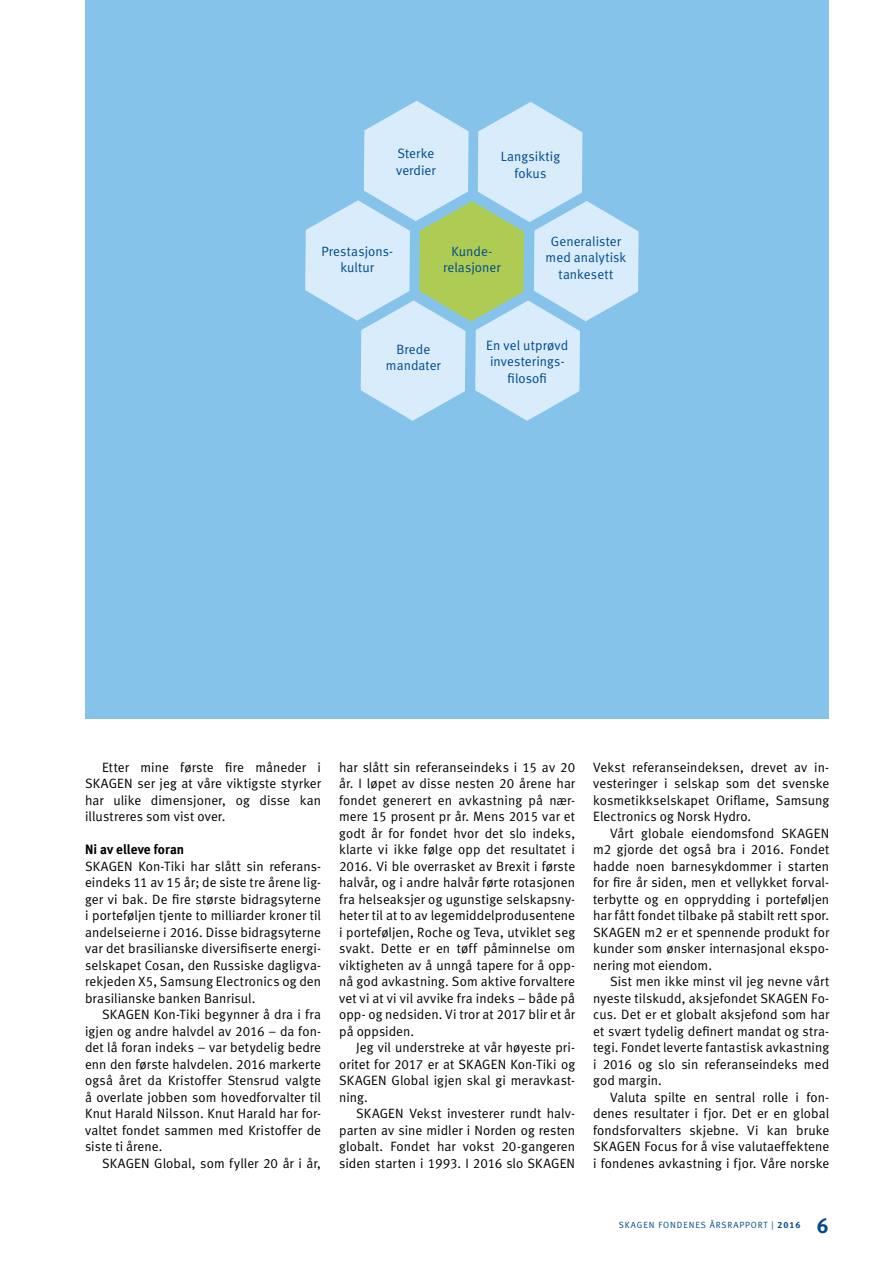
<style>
.page{position:relative;width:893px;height:1263px;background:#fff}
.page>*{position:absolute;margin:0;border:0;box-sizing:border-box;transform-origin:0 0}
.t1{font:21px "Meta Bold LF";color:#00498d}
.t2{font:13.5px/16.5px "Meta Normal LF";letter-spacing:.005em;color:#000;text-align:justify}
.t3{font:13.5px/16.5px "Meta Normal LF";letter-spacing:.005em;color:#00498d;text-align:center}
.t4{font:13.5px "Meta Bold LF";letter-spacing:.005em;color:#000}
.t5{font:9px "Meta Normal LF";letter-spacing:.1em;color:#00498d}
.s1{font-family:"Meta Bold LF"}
</style>
<div class="page">
<div style="left:85px;top:0;width:744px;height:719px;background:#86c3eb"></div>
<svg style="left:305px;top:101px;width:334px;height:320px"></svg>
<p class="t3" style="left:396px;top:145px;width:41px;text-align:left">Sterke verdier</p>
<p class="t3" style="left:501px;top:148px;width:61px">Langsiktig fokus</p>
<p class="t3" style="left:321px;top:243px;width:73px">Prestasjons&shy;kultur</p>
<p class="t3" style="left:443px;top:243px;width:59px">Kunde&shy;relasjoner</p>
<p class="t3" style="left:546px;top:233px;width:82px">Generalister med analytisk tankesett</p>
<p class="t3" style="left:386px;top:341px;width:56px">Brede mandater</p>
<p class="t3" style="left:486px;top:336px;width:84px">En vel utprøvd investerings&shy;filosofi</p>
<p class="t2" style="left:85px;top:759px;width:238px;text-indent:17px">Etter mine første fire måneder i SKAGEN ser jeg at våre viktigste styrker har ulike dimensjoner, og disse kan illustreres som vist over.</p>
<p class="t4" style="left:85px;top:841px;width:101px">Ni av elleve foran</p>
<p class="t2" style="left:85px;top:858px;width:238px">SKAGEN Kon-Tiki har slått sin referans&shy;eindeks 11 av 15 år; de siste tre årene lig&shy;ger vi bak. De fire største bidragsyterne i porteføljen tjente to milliarder kroner til andelseierne i 2016. Disse bidragsyterne var det brasilianske diversifiserte energi&shy;selskapet Cosan, den Russiske dagligva&shy;rekjeden X5, Samsung Electronics og den brasilianske banken Banrisul.</p>
<p class="t2" style="left:85px;top:1006px;width:238px;text-indent:17px">SKAGEN Kon-Tiki begynner å dra i fra igjen og andre halvdel av 2016 – da fon&shy;det lå foran indeks – var betydelig bedre enn den første halvdelen. 2016 markerte også året da Kristoffer Stensrud valgte å overlate jobben som hovedforvalter til Knut Harald Nilsson. Knut Harald har for&shy;valtet fondet sammen med Kristoffer de siste ti årene.</p>
<p class="t2" style="left:102px;top:1155px;width:220px">SKAGEN Global, som fyller 20 år i år,</p>
<p class="t2" style="left:339px;top:759px;width:238px">har slått sin referanseindeks i 15 av 20 år. I løpet av disse nesten 20 årene har fondet generert en avkastning på nær&shy;mere 15 prosent pr år. Mens 2015 var et godt år for fondet hvor det slo indeks, klarte vi ikke følge opp det resultatet i 2016. Vi ble overrasket av Brexit i første halvår, og i andre halvår førte rotasjonen fra helseaksjer og ugunstige selskapsny&shy;heter til at to av legemiddelprodusentene i porteføljen, Roche og Teva, utviklet seg svakt. Dette er en tøff påminnelse om viktigheten av å unngå tapere for å opp&shy;nå god avkastning. Som aktive forvaltere vet vi at vi vil avvike fra indeks – både på opp- og nedsiden. Vi tror at 2017 blir et år på oppsiden.</p>
<p class="t2" style="left:339px;top:1039px;width:238px;text-indent:17px">Jeg vil understreke at vår høyeste pri&shy;oritet for 2017 er at SKAGEN Kon-Tiki og SKAGEN Global igjen skal gi meravkast&shy;ning.</p>
<p class="t2" style="left:339px;top:1105px;width:238px;text-indent:17px">SKAGEN Vekst investerer rundt halv&shy;parten av sine midler i Norden og resten globalt. Fondet har vokst 20-gangeren siden starten i 1993. I 2016 slo SKAGEN</p>
<p class="t2" style="left:593px;top:759px;width:238px">Vekst referanseindeksen, drevet av in&shy;vesteringer i selskap som det svenske kosmetikkselskapet Oriflame, Samsung Electronics og Norsk Hydro.</p>
<p class="t2" style="left:593px;top:825px;width:238px;text-indent:17px">Vårt globale eiendomsfond SKAGEN m2 gjorde det også bra i 2016. Fondet hadde noen barnesykdommer i starten for fire år siden, men et vellykket forval&shy;terbytte og en opprydding i porteføljen har fått fondet tilbake på stabilt rett spor.<br>SKAGEN m2 er et spennende produkt for kunder som ønsker internasjonal ekspo&shy;nering mot eiendom.</p>
<p class="t2" style="left:593px;top:973px;width:238px;text-indent:17px">Sist men ikke minst vil jeg nevne vårt nyeste tilskudd, aksjefondet SKAGEN Fo&shy;cus. Det er et globalt aksjefond som har et svært tydelig definert mandat og stra&shy;tegi. Fondet leverte fantastisk avkastning i 2016 og slo sin referanseindeks med god margin.</p>
<p class="t2" style="left:593px;top:1089px;width:238px;text-indent:17px">Valuta spilte en sentral rolle i fon&shy;denes resultater i fjor. Det er en global fondsforvalters skjebne. Vi kan bruke SKAGEN Focus for å vise valutaeffektene i fondenes avkastning i fjor. Våre norske</p>
<p class="t5" style="left:619px;top:1220px;width:183px">SKAGEN FONDENES ÅRSRAPPORT | <span class="s1">2016</span></p>
<h1 class="t1" style="left:817px;top:1212px;width:13px">6</h1>
</div>
